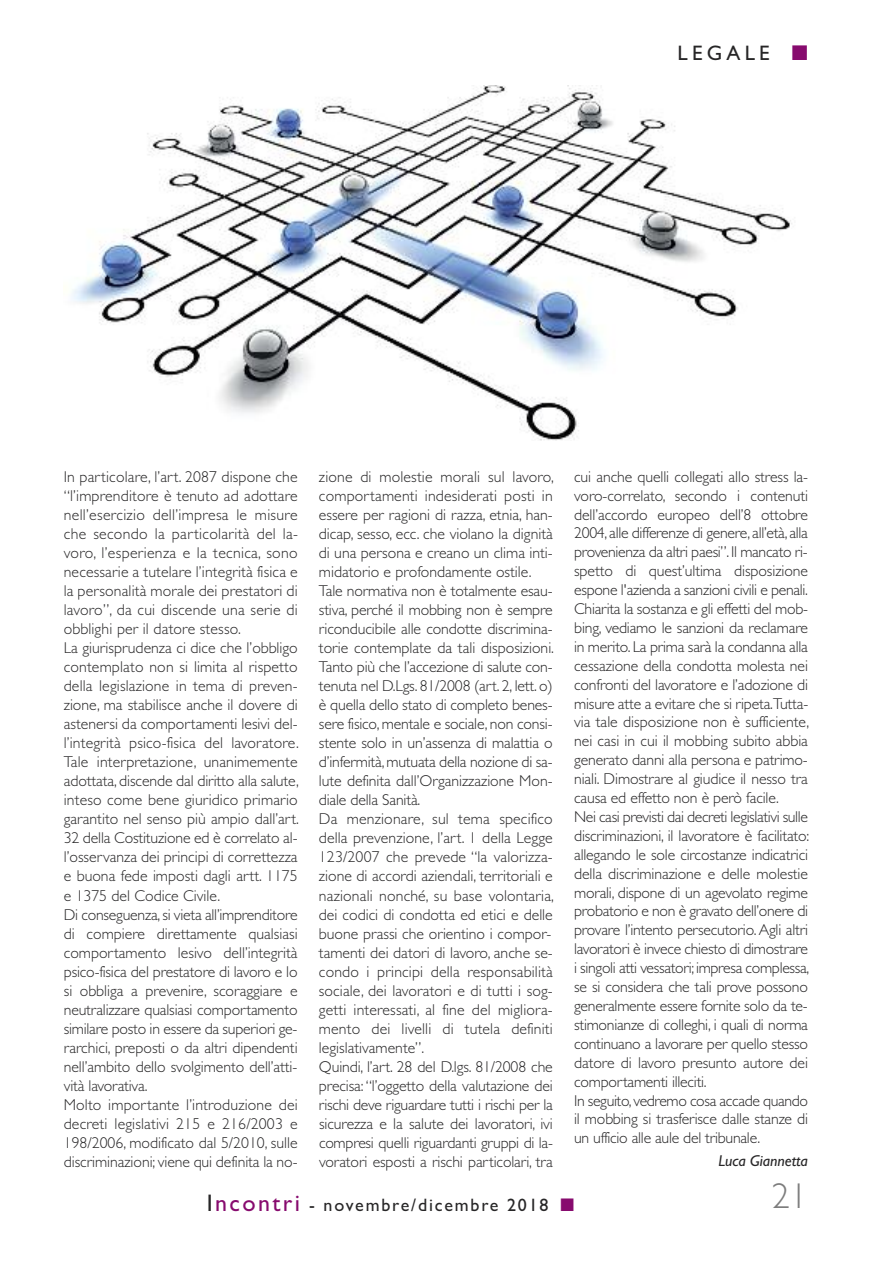
<style>
.page{position:relative;width:893px;height:1263px;background:#fff}
.page>*{position:absolute;margin:0;border:0;box-sizing:border-box;transform-origin:0 0}
.t1{font:300 36px "Gill Sans";color:#7d7d7d}
.t2{font:21px "Gill Sans";letter-spacing:.2em;color:#272627}
.t3{font:18px "Gill Sans";letter-spacing:.1em;color:#272627}
.t4{font:300 15.75px/19px "Gill Sans";letter-spacing:-.005em;color:#272627}
.t5{font:italic 15.75px "Gill Sans";color:#272627}
.s1{color:#870b6e}
.s2{font-size:24px}
.s3{font-size:24px;color:#870b6e}
</style>
<div class="page">
<img style="left:71px;top:86px;width:721px;height:355px">
<h2 class="t2" style="left:678px;top:40px;width:132px">LEGALE <span class="s1">■</span></h2>
<p class="t4" style="left:64px;top:466px;width:237px">In particolare, l’art. 2087 dispone che “l’imprenditore è tenuto ad adottare nell’esercizio dell’impresa le misure che secondo la particolarità del la&shy;voro, l’esperienza e la tecnica, sono necessarie a tutelare l’integrità fisica e la personalità morale dei prestatori di lavoro”, da cui discende una serie di obblighi per il datore stesso.<br>La giurisprudenza ci dice che l’obbligo contemplato non si limita al rispetto della legislazione in tema di preven&shy;zione, ma stabilisce anche il dovere di astenersi da comportamenti lesivi del&shy;l’integrità psico-fisica del lavoratore.<br>Tale interpretazione, unanimemente adottata, discende dal diritto alla salute, inteso come bene giuridico primario garantito nel senso più ampio dall’art.<br>32 della Costituzione ed è correlato al&shy;l’osservanza dei principi di correttezza e buona fede imposti dagli artt. 1175 e 1375 del Codice Civile.<br>Di conseguenza,si vieta all’imprenditore di compiere direttamente qualsiasi comportamento lesivo dell’integrità psico-fisica del prestatore di lavoro e lo si obbliga a prevenire, scoraggiare e neutralizzare qualsiasi comportamento similare posto in essere da superiori ge&shy;rarchici, preposti o da altri dipendenti nell’ambito dello svolgimento dell’atti&shy;vità lavorativa.<br>Molto importante l’introduzione dei decreti legislativi 215 e 216/2003 e 198/2006, modificato dal 5/2010, sulle discriminazioni; viene qui definita la no-</p>
<p class="t4" style="left:319px;top:466px;width:237px">zione di molestie morali sul lavoro, comportamenti indesiderati posti in essere per ragioni di razza, etnia, han&shy;dicap, sesso, ecc. che violano la dignità di una persona e creano un clima inti&shy;midatorio e profondamente ostile.<br>Tale normativa non è totalmente esau&shy;stiva, perché il mobbing non è sempre riconducibile alle condotte discrimina&shy;torie contemplate da tali disposizioni.<br>Tanto più che l’accezione di salute con&shy;tenuta nel D.Lgs. 81/2008 (art. 2, lett. o) è quella dello stato di completo benes&shy;sere fisico,mentale e sociale, non consi&shy;stente solo in un’assenza di malattia o d’infermità,mutuata della nozione di sa&shy;lute definita dall’Organizzazione Mon&shy;diale della Sanità.<br>Da menzionare, sul tema specifico della prevenzione, l’art. 1 della Legge 123/2007 che prevede “la valorizza&shy;zione di accordi aziendali, territoriali e nazionali nonché, su base volontaria, dei codici di condotta ed etici e delle buone prassi che orientino i compor&shy;tamenti dei datori di lavoro, anche se&shy;condo i principi della responsabilità sociale, dei lavoratori e di tutti i sog&shy;getti interessati, al fine del migliora&shy;mento dei livelli di tutela definiti legislativamente”.<br>Quindi, l’art. 28 del D.lgs. 81/2008 che precisa:“l’oggetto della valutazione dei rischi deve riguardare tutti i rischi per la sicurezza e la salute dei lavoratori, ivi compresi quelli riguardanti gruppi di la&shy;voratori esposti a rischi particolari, tra</p>
<p class="t4" style="left:574px;top:466px;width:237px">cui anche quelli collegati allo stress la&shy;voro-correlato, secondo i contenuti dell’accordo europeo dell’8 ottobre 2004, alle differenze di genere, all’età, alla provenienza da altri paesi”. Il mancato ri&shy;spetto di quest’ultima disposizione espone l'azienda a sanzioni civili e penali.<br>Chiarita la sostanza e gli effetti del mob&shy;bing, vediamo le sanzioni da reclamare in merito. La prima sarà la condanna alla cessazione della condotta molesta nei confronti del lavoratore e l’adozione di misure atte a evitare che si ripeta.Tutta&shy;via tale disposizione non è sufficiente, nei casi in cui il mobbing subito abbia generato danni alla persona e patrimo&shy;niali. Dimostrare al giudice il nesso tra causa ed effetto non è però facile.<br>Nei casi previsti dai decreti legislativi sulle discriminazioni, il lavoratore è facilitato: allegando le sole circostanze indicatrici della discriminazione e delle molestie morali, dispone di un agevolato regime probatorio e non è gravato dell’onere di provare l’intento persecutorio. Agli altri lavoratori è invece chiesto di dimostrare i singoli atti vessatori; impresa complessa, se si considera che tali prove possono generalmente essere fornite solo da te&shy;stimonianze di colleghi, i quali di norma continuano a lavorare per quello stesso datore di lavoro presunto autore dei comportamenti illeciti.<br>In seguito, vedremo cosa accade quando il mobbing si trasferisce dalle stanze di un ufficio alle aule del tribunale.</p>
<p class="t5" style="left:718px;top:1151px;width:91px">Luca Giannetta</p>
<p class="t3" style="left:207px;top:1194px;width:369px"><span class="s2">I</span><span class="s3">ncontri</span> - novembre/dicembre 2018 <span class="s1">■</span></p>
<h1 class="t1" style="left:772px;top:1168px;width:37px">21</h1>
</div>
